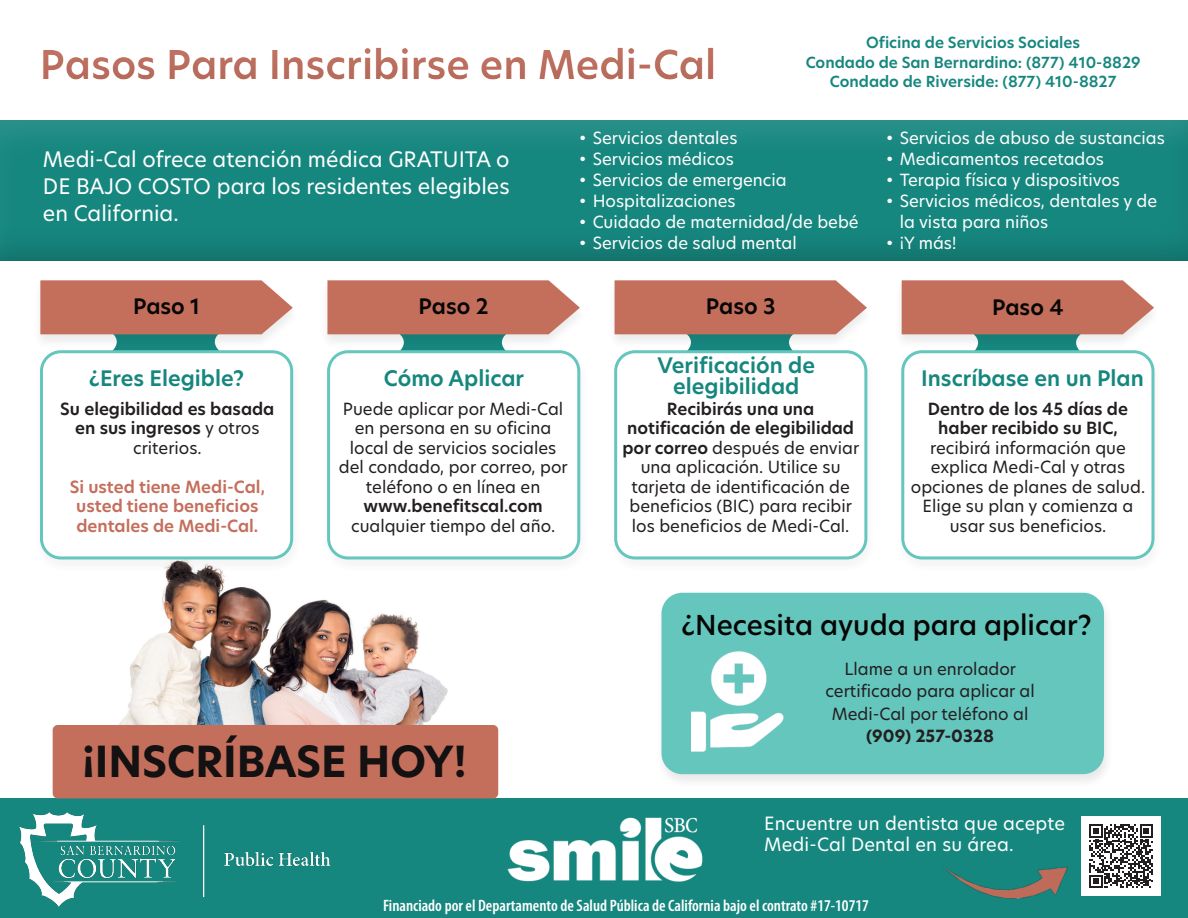
<style>
.page{position:relative;width:1188px;height:918px;background:#fff}
.page>*{position:absolute;margin:0;border:0;box-sizing:border-box;transform-origin:0 0}
.t1{font:700 42px "Hero New";color:#131112}
.t2{font:600 39px "Hero New";color:#c46e5c}
.t3{font:500 27px "Hero New";color:#060705}
.t4{font:21px "Hero New";color:#fff}
.t5{font:600 21px "Hero New";color:#16877f}
.t6{font:600 21px "Hero New";color:#060705}
.t7{font:18px "Hero New";letter-spacing:.01em;color:#fff}
.t8{font:16.5px/19.5px "Hero New";color:#231f20;text-align:center}
.t9{font:16.5px "Hero New";color:#fff}
.Bullet_Points{font:600 condensed 16.5px "Myriad Pro";color:#fff}
.t10{font:600 16.5px/19.5px "Hero New";color:#231f20;text-align:center}
.t11{font:600 16.5px/19.5px "Hero New";color:#c46e5c;text-align:center}
.t12{font:700 16.5px "Hero New";color:#231f20}
.t13{font:600 15px "Hero New";color:#16877f}
.s1{font-weight:400}
.s2{font-weight:600}
</style>
<div class="page">
<img style="left:119px;top:574px;width:380px;height:224px">
<svg style="left:40px;top:280px;width:253px;height:68px;background:#bf887a"></svg>
<svg style="left:327px;top:280px;width:253px;height:68px;background:#bf887a"></svg>
<svg style="left:615px;top:280px;width:252px;height:68px;background:#be8779"></svg>
<svg style="left:902px;top:280px;width:252px;height:68px;background:#be8678"></svg>
<div style="left:34px;top:348px;width:269px;height:226px;background:#231f20;opacity:.05"></div>
<div style="left:41px;top:352px;width:251px;height:206px;background:#fff;border-radius:19px"></div>
<div style="left:40px;top:350px;width:253px;height:209px;border:3px solid #65c6be;border-radius:19px"></div>
<div style="left:321px;top:348px;width:269px;height:226px;background:#231f20;opacity:.05"></div>
<div style="left:329px;top:352px;width:250px;height:206px;background:#fff;border-radius:19px"></div>
<div style="left:327px;top:350px;width:253px;height:209px;border:3px solid #65c6be;border-radius:19px"></div>
<div style="left:608px;top:348px;width:269px;height:226px;background:#231f20;opacity:.05"></div>
<div style="left:616px;top:352px;width:250px;height:206px;background:#fff;border-radius:19px"></div>
<div style="left:614px;top:350px;width:253px;height:209px;border:3px solid #65c6be;border-radius:19px"></div>
<div style="left:0;top:798px;width:1188px;height:120px;background:#16877f"></div>
<div style="left:895px;top:348px;width:269px;height:226px;background:#231f20;opacity:.05"></div>
<div style="left:903px;top:352px;width:250px;height:206px;background:#fff;border-radius:19px"></div>
<div style="left:901px;top:350px;width:253px;height:209px;border:3px solid #65c6be;border-radius:19px"></div>
<div style="left:0;top:114px;width:1188px;height:148px;background:#231f20;opacity:.75"></div>
<div style="left:31px;top:38px;width:721px;height:55px;background:#231f20;opacity:.75"></div>
<div style="left:53px;top:725px;width:445px;height:73px;background:#c46e5c;border-radius:5px"></div>
<img style="left:19px;top:812px;width:311px;height:95px">
<img style="left:507px;top:817px;width:196px;height:65px">
<div style="left:1081px;top:816px;width:80px;height:80px;background:#fff"></div>
<svg style="left:1089px;top:824px;width:64px;height:64px"></svg>
<img style="left:943px;top:866px;width:125px;height:33px">
<div style="left:655px;top:591px;width:459px;height:198px;background:#231f20;opacity:.1"></div>
<div style="left:663px;top:594px;width:440px;height:179px;background:#65c6be;border-radius:19px"></div>
<div style="left:661px;top:593px;width:443px;height:181px;border:3px solid #65c6be;border-radius:19px"></div>
<img style="left:691px;top:651px;width:93px;height:101px">
<h2 class="t2" style="left:40px;top:38px;width:678px">Pasos Para Inscribirse en Medi-Cal</h2>
<p class="t13" style="left:866px;top:33px;width:216px">Oficina de Servicios Sociales</p>
<p class="t13" style="left:806px;top:52px;width:336px">Condado de San Bernardino: (877) 410-8829</p>
<p class="t13" style="left:830px;top:72px;width:288px">Condado de Riverside: (877) 410-8827</p>
<p class="t4" style="left:43px;top:145px;width:468px">Medi-Cal ofrece atención médica GRATUITA o</p>
<p class="t4" style="left:43px;top:172px;width:468px">DE BAJO COSTO para los residentes elegibles</p>
<p class="t4" style="left:43px;top:199px;width:137px">en California.</p>
<p class="t9" style="left:579px;top:126px;width:160px">• Servicios dentales</p>
<p class="t9" style="left:579px;top:147px;width:156px">• Servicios médicos</p>
<p class="t9" style="left:579px;top:168px;width:209px">• Servicios de emergencia</p>
<p class="t9" style="left:579px;top:189px;width:158px">• Hospitalizaciones</p>
<p class="t9" style="left:579px;top:210px;width:281px">• Cuidado de maternidad/de bebé</p>
<p class="t9" style="left:579px;top:231px;width:219px">• Servicios de salud mental</p>
<p class="t9" style="left:886px;top:126px;width:280px">• Servicios de abuso de sustancias</p>
<p class="t9" style="left:886px;top:147px;width:219px">• Medicamentos recetados</p>
<p class="t9" style="left:886px;top:168px;width:235px">• Terapia física y dispositivos</p>
<p class="t9" style="left:886px;top:189px;width:273px">• Servicios médicos, dentales y de</p>
<p class="t9" style="left:900px;top:210px;width:150px">la vista para niños</p>
<p class="t9" style="left:886px;top:231px;width:72px">• ¡Y más!</p>
<p class="t6" style="left:133px;top:292px;width:69px">Paso 1</p>
<p class="t6" style="left:419px;top:292px;width:72px">Paso 2</p>
<p class="t6" style="left:706px;top:292px;width:71px">Paso 3</p>
<p class="t6" style="left:992px;top:292px;width:73px">Paso 4</p>
<p class="t5" style="left:89px;top:364px;width:157px">¿Eres Elegible?</p>
<p class="t5" style="left:384px;top:364px;width:142px">Cómo Aplicar</p>
<p class="t10" style="left:60px;top:399px;width:216px">Su elegibilidad es basada en sus ingresos <span class="s1">y otros criterios.</span></p>
<p class="t11" style="left:70px;top:477px;width:197px">Si usted tiene Medi-Cal, usted tiene beneficios dentales de Medi-Cal.</p>
<p class="t8" style="left:339px;top:399px;width:230px">Puede aplicar por Medi-Cal en persona en su oficina local de servicios sociales del condado, por correo, por teléfono o en línea en</p>
<p class="t10" style="left:364px;top:496px;width:181px">www.benefitscal.com</p>
<p class="t8" style="left:351px;top:516px;width:206px">cualquier tiempo del año.</p>
<p class="t1" style="left:83px;top:733px;width:385px">¡INSCRÍBASE HOY!</p>
<p class="t5" style="left:658px;top:351px;width:159px">Verificación de</p>
<p class="t5" style="left:673px;top:372px;width:128px">elegibilidad</p>
<p class="t5" style="left:921px;top:364px;width:224px">Inscríbase en un Plan</p>
<p class="t8" style="left:911px;top:399px;width:236px"><span class="s2">Dentro de los 45 días de haber recibido su BIC, </span>recibirá información que explica Medi-Cal y otras opciones de planes de salud.<br>Elige su plan y comienza a usar sus beneficios.</p>
<p class="t8" style="left:622px;top:399px;width:238px"><span class="s2">Recibirás una una notificación de elegibilidad por correo</span> después de enviar una aplicación. Utilice su tarjeta de identificación de beneficios (BIC) para recibir los beneficios de Medi-Cal.</p>
<p class="t3" style="left:681px;top:607px;width:412px">¿Necesita ayuda para aplicar?</p>
<p class="t8" style="left:825px;top:657px;width:211px;line-height:22.5px">Llame a un enrolador certificado para aplicar al<br>Medi-Cal por teléfono al</p>
<p class="t12" style="left:866px;top:725px;width:129px">(909) 257-0328</p>
<p class="t7" style="left:764px;top:811px;width:303px">Encuentre un dentista que acepte</p>
<p class="t7" style="left:764px;top:832px;width:251px">Medi-Cal Dental en su área.</p>
<p class="Bullet_Points" style="left:383px;top:896px;width:487px">Financiado por el Departamento de Salud Pública de California bajo el contrato #17-10717</p>
</div>
